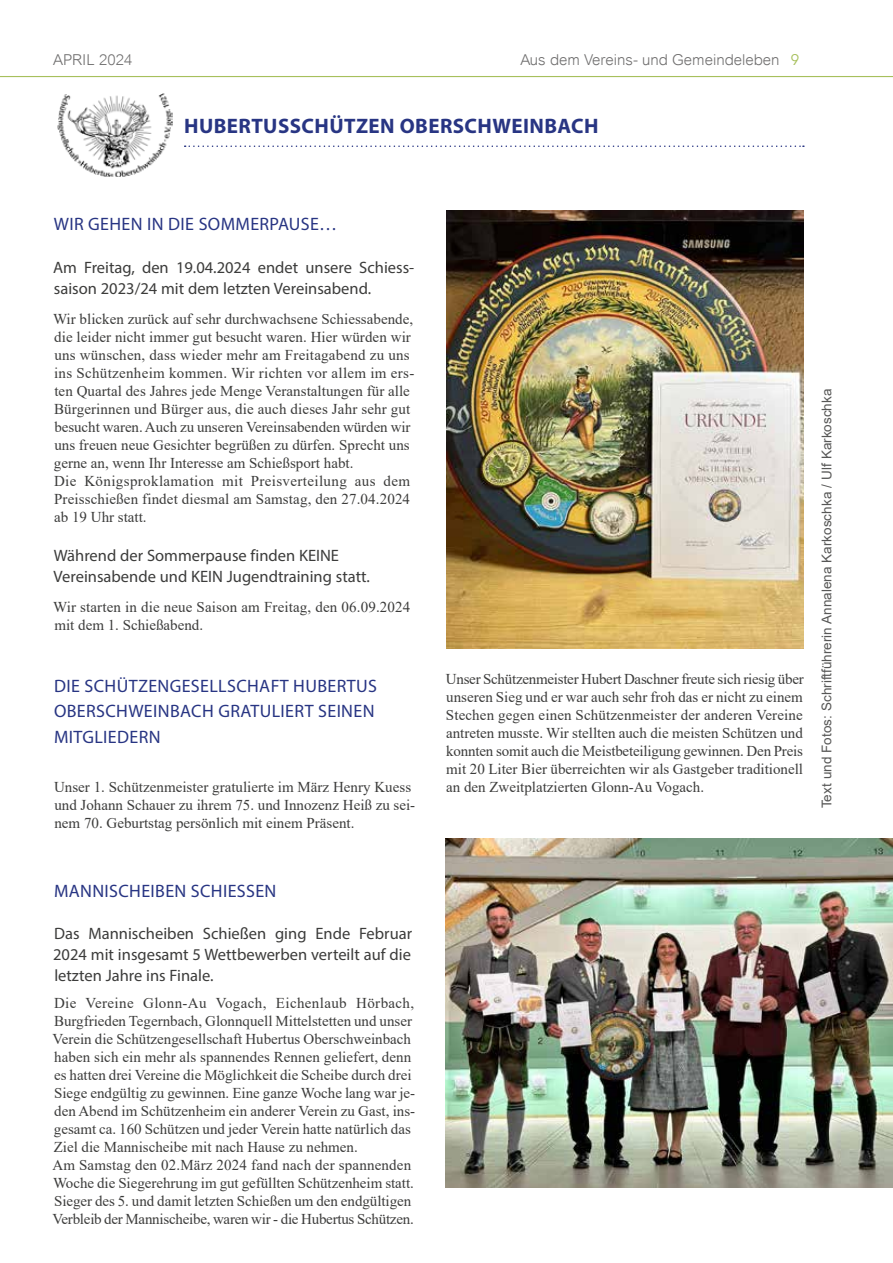
<style>
.page{position:relative;width:893px;height:1263px;background:#fff}
.page>*{position:absolute;margin:0;border:0;box-sizing:border-box;transform-origin:0 0}
.t1{font:700 21px "Myriad Pro";letter-spacing:.02em;color:#283583}
.t2{font:18px/25.5px "Myriad Pro";letter-spacing:.02em;color:#283583}
.t3{font:16.5px/21px "Myriad Pro";color:#3c3c3b}
.t4{font:15px/18px "Times New Roman";color:#3c3c3b}
.t5{font:300 15px "Arial";color:#706f6f}
.t6{font:13.5px "Arial";color:#575756}
.s1{font-family:"Avant Garde IT Cby BT";font-weight:400;color:#a7c05c}
</style>
<div class="page">
<hr style="left:0;top:76px;width:893px;height:1px;background:#a7c05c">
<svg style="left:185px;top:145px;width:619px;height:2px"></svg>
<img style="left:57px;top:93px;width:116px;height:84px">
<img style="left:446px;top:210px;width:358px;height:439px">
<img style="left:445px;top:839px;width:448px;height:348px">
<p class="t5" style="left:53px;top:51px;width:81px">april 2024</p>
<p class="t5" style="left:520px;top:51px;width:280px">Aus dem Vereins- und Gemeindeleben <span class="s1">9</span></p>
<h1 class="t1" style="left:184px;top:112px;width:416px">HUBERTUSSCHÜTZEN OBERSCHWEINBACH</h1>
<p class="t2" style="left:54px;top:211px;width:285px">Wir gehen in die Sommerpause…</p>
<p class="t3" style="left:53px;top:257px;width:363px">Am Freitag, den 19.04.2024 endet unsere Schiess&shy;saison 2023/24 mit dem letzten Vereinsabend.</p>
<p class="t4" style="left:53px;top:310px;width:363px">Wir blicken zurück auf sehr durchwachsene Schiessabende, die leider nicht immer gut besucht waren. Hier würden wir uns wünschen, dass wieder mehr am Freitagabend zu uns ins Schützenheim kommen. Wir richten vor allem im ers&shy;ten Quartal des Jahres jede Menge Veranstaltungen für alle Bürgerinnen und Bürger aus, die auch dieses Jahr sehr gut besucht waren. Auch zu unseren Vereinsabenden würden wir uns freuen neue Gesichter begrüßen zu dürfen. Sprecht uns gerne an, wenn Ihr Interesse am Schießsport habt.<br>Die Königsproklamation mit Preisverteilung aus dem Preisschießen findet diesmal am Samstag, den 27.04.2024 ab 19 Uhr statt.</p>
<p class="t3" style="left:54px;top:545px;width:255px">Während der Sommerpause finden KEINE<br>Vereinsabende und KEIN</p>
<p class="t3" style="left:227px;top:566px;width:145px">Jugendtraining statt.</p>
<p class="t4" style="left:53px;top:598px;width:359px">Wir starten in die neue Saison am Freitag, den 06.09.2024 mit dem 1. Schießabend.</p>
<p class="t2" style="left:54px;top:672px;width:325px">Die Schützengesellschaft Hubertus<br>Oberschweinbach gratuliert seinen<br>Mitgliedern</p>
<p class="t4" style="left:54px;top:778px;width:363px">Unser 1. Schützenmeister gratulierte im März Henry Kuess und Johann Schauer zu ihrem 75. und Innozenz Heiß zu sei&shy;nem 70. Geburtstag persönlich mit einem Präsent.</p>
<p class="t2" style="left:54px;top:878px;width:224px">Mannischeiben SchieSSen</p>
<p class="t3" style="left:53px;top:923px;width:360px;text-align:justify">Das Mannischeiben Schießen ging Ende Februar 2024 mit insgesamt 5 Wettbewerben verteilt auf die letzten Jahre ins Finale.</p>
<p class="t4" style="left:52px;top:994px;width:364px">Die Vereine Glonn-Au Vogach, Eichenlaub Hörbach, Burgfrieden Tegernbach, Glonnquell Mittelstetten und unser Verein die Schützengesellschaft Hubertus Oberschweinbach haben sich ein mehr als spannendes Rennen geliefert, denn es hatten drei Vereine die Möglichkeit die Scheibe durch drei Siege endgültig zu gewinnen. Eine ganze Woche lang war je&shy;den Abend im Schützenheim ein anderer Verein zu Gast, ins&shy;gesamt ca. 160 Schützen und jeder Verein hatte natürlich das Ziel die Mannischeibe mit nach Hause zu nehmen.<br>Am Samstag den 02.März 2024 fand nach der spannenden Woche die Siegerehrung im gut gefüllten Schützenheim statt.<br>Sieger des 5. und damit letzten Schießen um den endgültigen Verbleib der Mannischeibe, waren wir - die Hubertus Schützen.</p>
<p class="t4" style="left:446px;top:670px;width:359px;text-align:justify">Unser Schützenmeister Hubert Daschner freute sich riesig über unseren Sieg und er war auch sehr froh das er nicht zu einem Stechen gegen einen Schützenmeister der anderen Vereine antreten musste. Wir stellten auch die meisten Schützen und konnten somit auch die Meistbeteiligung gewinnen. Den Preis mit 20 Liter Bier überreichten wir als Gastgeber traditionell an den Zweitplatzierten Glonn-Au Vogach.</p>
<p class="t6" style="left:817px;top:808px;width:421px;rotate:-90deg">Text und Fotos: Schriftführerin Annalena Karkoschka / Ulf Karkoschka</p>
</div>
